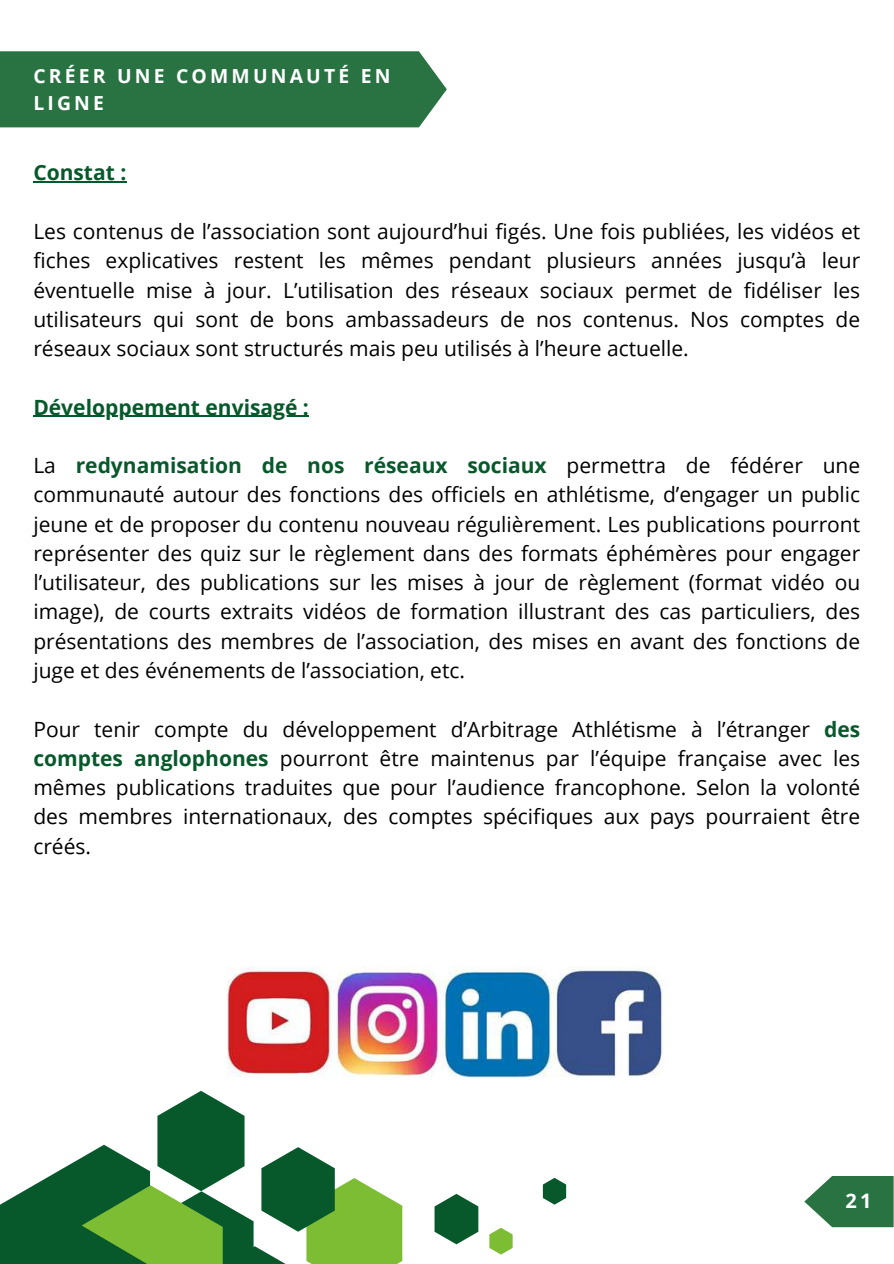
<style>
.page{position:relative;width:894px;height:1264px;background:#fff}
.page>*{position:absolute;margin:0;border:0;box-sizing:border-box;transform-origin:0 0}
.t1{font:21px/29.2px "Open Sans";color:#000;text-align:justify}
.t2{font:700 21px "Open Sans";color:#07592b}
.t3{font:700 19.95px "Open Sans";color:#fff}
.t4{font:700 19.35px/27px "Open Sans";letter-spacing:.165em;color:#fff}
.s1{font-weight:700;color:#07592b}
</style>
<div class="page">
<svg style="left:434px;top:1194px;width:44px;height:50px"></svg>
<svg style="left:489px;top:1228px;width:23px;height:26px"></svg>
<svg style="left:542px;top:1177px;width:24px;height:27px"></svg>
<svg style="left:0;top:1091px;width:402px;height:172px"></svg>
<div style="left:0;top:51px;width:446px;height:76px;background:#297242"></div>
<hr style="left:33px;top:182px;width:93px;height:1px;background:#07592b">
<svg style="left:33px;top:416px;width:28px;height:1px"></svg>
<hr style="left:61px;top:416px;width:248px;height:1px;background:#07592b">
<img style="left:227px;top:966px;width:436px;height:112px">
<svg style="left:804px;top:1176px;width:89px;height:51px"></svg>
<p class="t4" style="left:33px;top:62px;width:358px">CRÉER UNE COMMUNAUTÉ EN<br>LIGNE</p>
<p class="t2" style="left:33px;top:158px;width:94px">Constat :</p>
<p class="t1" style="left:33px;top:216px;width:828px">Les contenus de l’association sont aujourd’hui figés. Une fois publiées, les vidéos et fiches explicatives restent les mêmes pendant plusieurs années jusqu’à leur éventuelle mise à jour. L’utilisation des réseaux sociaux permet de fidéliser les utilisateurs qui sont de bons ambassadeurs de nos contenus. Nos comptes de réseaux sociaux sont structurés mais peu utilisés à l’heure actuelle.</p>
<p class="t2" style="left:33px;top:392px;width:277px">Développement envisagé :</p>
<p class="t1" style="left:33px;top:450px;width:828px">La <span class="s1">redynamisation de nos réseaux sociaux</span> permettra de fédérer une communauté autour des fonctions des officiels en athlétisme, d’engager un public jeune et de proposer du contenu nouveau régulièrement. Les publications pourront représenter des quiz sur le règlement dans des formats éphémères pour engager l’utilisateur, des publications sur les mises à jour de règlement (format vidéo ou image), de courts extraits vidéos de formation illustrant des cas particuliers, des présentations des membres de l’association, des mises en avant des fonctions de juge et des événements de l’association, etc.</p>
<p class="t1" style="left:33px;top:713px;width:828px">Pour tenir compte du développement d’Arbitrage Athlétisme à l’étranger <span class="s1">des comptes anglophones</span> pourront être maintenus par l’équipe française avec les mêmes publications traduites que pour l’audience francophone. Selon la volonté des membres internationaux, des comptes spécifiques aux pays pourraient être créés.</p>
<p class="t3" style="left:845px;top:1186px;width:28px">21</p>
</div>
